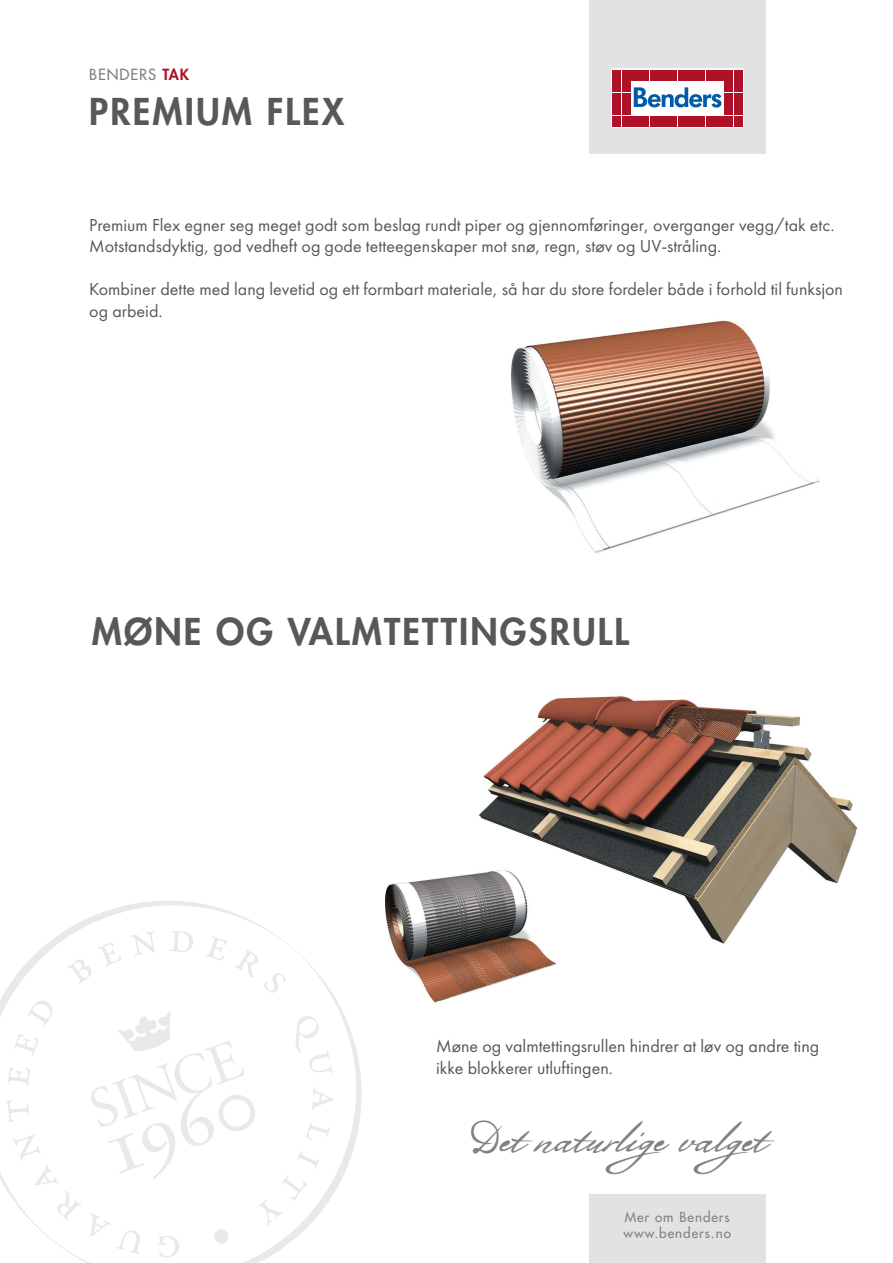
<style>
.page{position:relative;width:893px;height:1263px;background:#fff}
.page>*{position:absolute;margin:0;border:0;box-sizing:border-box;transform-origin:0 0}
.t1{font:40.5px "Bolivar";color:#808285}
.t2{font:800 36px "Futura Std";letter-spacing:.06em;color:#57585a}
.t3{font:18px/21.6px "Futura PT";color:#57585a}
.t4{font:500 15px "Futura Std";letter-spacing:.06em;color:#808285}
.t5{font:500 13.5px/16.2px "Futura Std";letter-spacing:.07em;color:#808285}
.s1{font-weight:800;color:#ae1229}
</style>
<div class="page">
<img style="left:511px;top:320px;width:309px;height:233px">
<img style="left:479px;top:696px;width:379px;height:248px">
<img style="left:385px;top:851px;width:170px;height:152px">
<div style="left:589px;top:0;width:177px;height:153px;background:#e1e2e4"></div>
<svg style="left:612px;top:69px;width:131px;height:59px;background:#eac5cb"></svg>
<div style="left:613px;top:70px;width:8px;height:10px;background:#ae1229"></div>
<div style="left:622px;top:70px;width:8px;height:10px;background:#ae1229"></div>
<div style="left:613px;top:81px;width:8px;height:11px;background:#ae1229"></div>
<div style="left:622px;top:81px;width:8px;height:11px;background:#ae1229"></div>
<div style="left:613px;top:93px;width:8px;height:10px;background:#ae1229"></div>
<div style="left:622px;top:93px;width:8px;height:10px;background:#ae1229"></div>
<div style="left:613px;top:104px;width:8px;height:11px;background:#ae1229"></div>
<div style="left:622px;top:104px;width:8px;height:11px;background:#ae1229"></div>
<div style="left:613px;top:116px;width:8px;height:10px;background:#ae1229"></div>
<div style="left:622px;top:116px;width:8px;height:10px;background:#ae1229"></div>
<div style="left:631px;top:70px;width:9px;height:10px;background:#ae1229"></div>
<div style="left:641px;top:70px;width:8px;height:10px;background:#ae1229"></div>
<div style="left:650px;top:70px;width:8px;height:10px;background:#ae1229"></div>
<div style="left:659px;top:70px;width:9px;height:10px;background:#ae1229"></div>
<div style="left:669px;top:70px;width:8px;height:10px;background:#ae1229"></div>
<div style="left:678px;top:70px;width:8px;height:10px;background:#ae1229"></div>
<div style="left:687px;top:70px;width:9px;height:10px;background:#ae1229"></div>
<div style="left:697px;top:70px;width:8px;height:10px;background:#ae1229"></div>
<div style="left:706px;top:70px;width:8px;height:10px;background:#ae1229"></div>
<div style="left:715px;top:70px;width:9px;height:10px;background:#ae1229"></div>
<div style="left:631px;top:116px;width:9px;height:10px;background:#ae1229"></div>
<div style="left:641px;top:116px;width:8px;height:10px;background:#ae1229"></div>
<div style="left:650px;top:116px;width:8px;height:10px;background:#ae1229"></div>
<div style="left:659px;top:116px;width:9px;height:10px;background:#ae1229"></div>
<div style="left:669px;top:116px;width:8px;height:10px;background:#ae1229"></div>
<div style="left:678px;top:116px;width:8px;height:10px;background:#ae1229"></div>
<div style="left:687px;top:116px;width:9px;height:10px;background:#ae1229"></div>
<div style="left:697px;top:116px;width:8px;height:10px;background:#ae1229"></div>
<div style="left:706px;top:116px;width:8px;height:10px;background:#ae1229"></div>
<div style="left:715px;top:116px;width:9px;height:10px;background:#ae1229"></div>
<div style="left:725px;top:70px;width:8px;height:10px;background:#ae1229"></div>
<div style="left:734px;top:70px;width:8px;height:10px;background:#ae1229"></div>
<div style="left:725px;top:81px;width:8px;height:11px;background:#ae1229"></div>
<div style="left:734px;top:81px;width:8px;height:11px;background:#ae1229"></div>
<div style="left:725px;top:93px;width:8px;height:10px;background:#ae1229"></div>
<div style="left:734px;top:93px;width:8px;height:10px;background:#ae1229"></div>
<div style="left:725px;top:104px;width:8px;height:11px;background:#ae1229"></div>
<div style="left:734px;top:104px;width:8px;height:11px;background:#ae1229"></div>
<div style="left:725px;top:116px;width:8px;height:10px;background:#ae1229"></div>
<div style="left:734px;top:116px;width:8px;height:10px;background:#ae1229"></div>
<svg style="left:634px;top:87px;width:87px;height:21px;background:#8fb6d9"></svg>
<div style="left:589px;top:1195px;width:177px;height:68px;background:#e1e2e4"></div>
<svg style="left:0;top:901px;width:362px;height:362px"></svg>
<p class="t4" style="left:89px;top:65px;width:101px">BENDERS <span class="s1">TAK</span></p>
<h2 class="t2" style="left:89px;top:89px;width:257px">PREMIUM FLEX</h2>
<p class="t3" style="left:89px;top:214px;width:747px">Premium Flex egner seg meget godt som beslag rundt piper og gjennomføringer, overganger vegg/tak etc.<br>Motstandsdyktig, god vedheft og gode tetteegenskaper mot snø, regn, støv og UV-stråling.</p>
<p class="t3" style="left:89px;top:279px;width:755px">Kombiner dette med lang levetid og ett formbart materiale, så har du store fordeler både i forhold til funksjon og arbeid.</p>
<h2 class="t2" style="left:92px;top:609px;width:539px">MØNE OG VALMTETTINGSRULL</h2>
<p class="t3" style="left:436px;top:1035px;width:385px">Møne og valmtettingsrullen hindrer at løv og andre ting ikke blokkerer utluftingen.</p>
<h1 class="t1" style="left:477px;top:1113px;width:309px">Det naturlige valget</h1>
<p class="t5" style="left:623px;top:1209px;width:109px">Mer om Benders www.benders.no</p>
</div>
